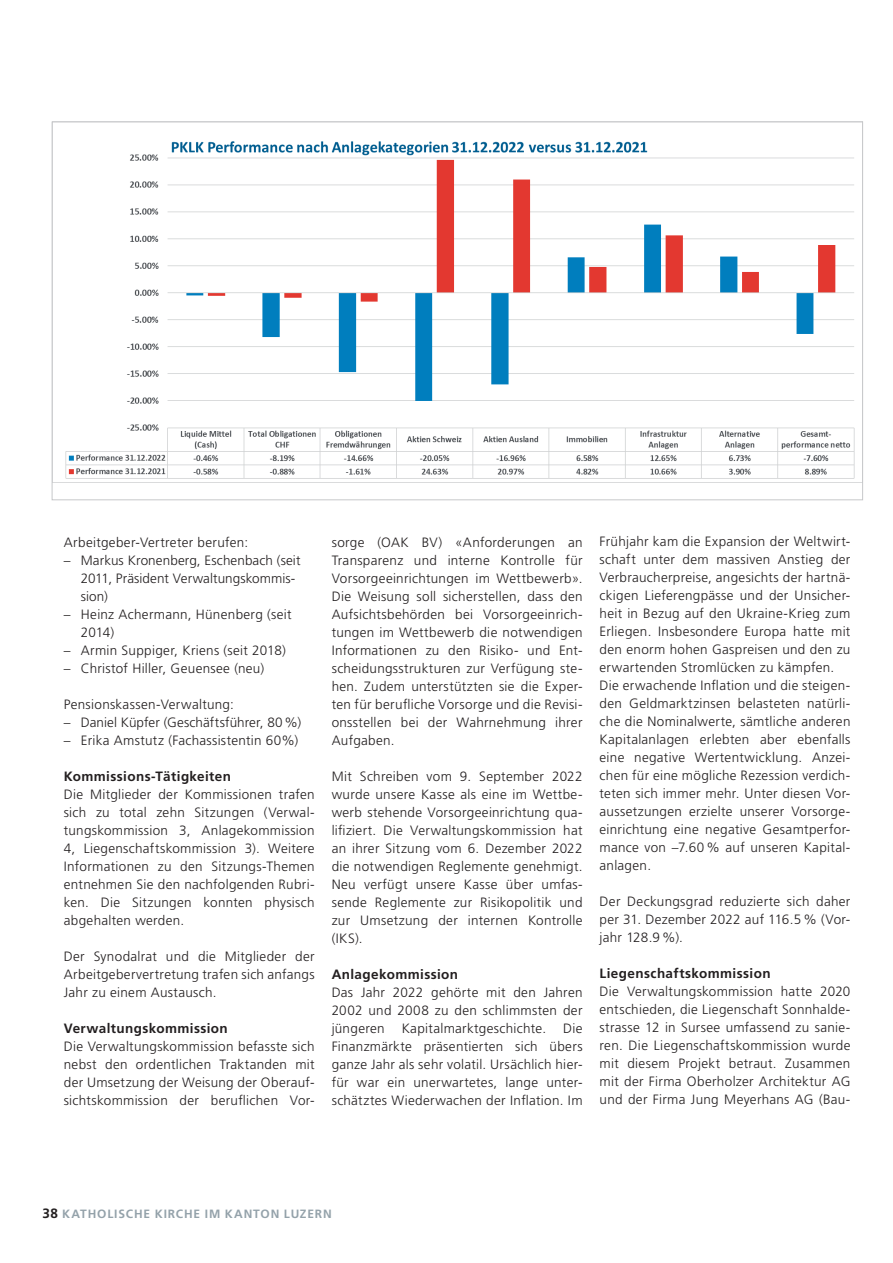
<style>
.page{position:relative;width:893px;height:1263px;background:#fff}
.page>*{position:absolute;margin:0;border:0;box-sizing:border-box;transform-origin:0 0}
.t1{font:300 13.5px/18px "Frutiger LT Std";letter-spacing:.02em;color:#231f20;text-align:justify}
.t2{font:700 13.5px "Frutiger LT Std";letter-spacing:.03em;color:#231f20}
.t3{font:700 12px "Frutiger LT Std";letter-spacing:.07em;color:#94a2aa}
.s1{font-size:13.5px;color:#231f20}
</style>
<div class="page">
<img style="left:54px;top:141px;width:807px;height:342px">
<p class="t1" style="left:64px;top:533px;width:186px">Arbeitgeber-Vertreter berufen:</p>
<p class="t1" style="left:81px;top:551px;width:221px;text-align:left;text-indent:-17px">– Markus Kronenberg, Eschenbach (seit<br>2011, Präsident Verwaltungskommis&shy;sion)</p>
<p class="t1" style="left:81px;top:605px;width:212px;text-indent:-17px">– Heinz Achermann, Hünenberg (seit<br>2014)</p>
<p class="t1" style="left:64px;top:641px;width:224px">– Armin Suppiger, Kriens (seit 2018)</p>
<p class="t1" style="left:64px;top:659px;width:202px">– Christof Hiller, Geuensee (neu)</p>
<p class="t1" style="left:64px;top:695px;width:172px">Pensionskassen-Verwaltung:</p>
<p class="t1" style="left:64px;top:713px;width:239px">– Daniel Küpfer (Geschäftsführer, 80%)</p>
<p class="t1" style="left:64px;top:731px;width:236px">– Erika Amstutz (Fachassistentin 60%)</p>
<p class="t2" style="left:64px;top:768px;width:169px">Kommissions-Tätigkeiten</p>
<p class="t1" style="left:64px;top:785px;width:252px">Die Mitglieder der Kommissionen trafen sich zu total zehn Sitzungen (Verwal&shy;tungskommission 3, Anlagekommission 4, Liegenschaftskommission 3). Weitere Informationen zu den Sitzungs-Themen entnehmen Sie den nachfolgenden Rubri&shy;ken. Die Sitzungen konnten physisch abgehalten werden.</p>
<p class="t1" style="left:64px;top:947px;width:252px">Der Synodalrat und die Mitglieder der Arbeitgebervertretung trafen sich anfangs Jahr zu einem Austausch.</p>
<p class="t2" style="left:64px;top:1020px;width:166px">Verwaltungskommission</p>
<p class="t1" style="left:64px;top:1037px;width:252px">Die Verwaltungskommission befasste sich nebst den ordentlichen Traktanden mit der Umsetzung der Weisung der Oberauf&shy;sichtskommission der beruflichen Vor-</p>
<p class="t1" style="left:332px;top:533px;width:252px">sorge (OAK BV) «Anforderungen an Transparenz und interne Kontrolle für Vorsorgeeinrichtungen im Wettbewerb».<br>Die Weisung soll sicherstellen, dass den Aufsichtsbehörden bei Vorsorgeeinrich&shy;tungen im Wettbewerb die notwendigen Informationen zu den Risiko- und Ent&shy;scheidungsstrukturen zur Verfügung ste&shy;hen. Zudem unterstützten sie die Exper&shy;ten für berufliche Vorsorge und die Revisi&shy;onsstellen bei der Wahrnehmung ihrer Aufgaben.</p>
<p class="t1" style="left:332px;top:767px;width:252px">Mit Schreiben vom 9. September 2022 wurde unsere Kasse als eine im Wettbe&shy;werb stehende Vorsorgeeinrichtung qua&shy;lifiziert. Die Verwaltungskommission hat an ihrer Sitzung vom 6. Dezember 2022 die notwendigen Reglemente genehmigt.<br>Neu verfügt unsere Kasse über umfas&shy;sende Reglemente zur Risikopolitik und zur Umsetzung der internen Kontrolle (IKS).</p>
<p class="t2" style="left:332px;top:966px;width:128px">Anlagekommission</p>
<p class="t1" style="left:332px;top:983px;width:252px">Das Jahr 2022 gehörte mit den Jahren 2002 und 2008 zu den schlimmsten der jüngeren</p>
<p class="t1" style="left:402px;top:1019px;width:146px">Kapitalmarktgeschichte.</p>
<p class="t1" style="left:332px;top:1019px;width:252px;text-indent:231px">Die Finanzmärkte präsentierten sich übers ganze Jahr als sehr volatil. Ursächlich hier&shy;für war ein unerwartetes, lange unter&shy;schätztes Wiederwachen der Inflation. Im</p>
<p class="t1" style="left:600px;top:533px;width:252px;text-align:left">Frühjahr kam die Expansion der Weltwirt&shy;schaft unter dem massiven Anstieg der Verbraucherpreise, angesichts der hartnä&shy;ckigen Lieferengpässe und der Unsicher&shy;heit in Bezug auf den Ukraine-Krieg zum Erliegen. Insbesondere Europa hatte mit den enorm hohen Gaspreisen und den zu erwartenden Stromlücken zu kämpfen.<br>Die erwachende Inflation und die steigen&shy;den Geldmarktzinsen belasteten natürli&shy;che die Nominalwerte, sämtliche anderen Kapitalanlagen erlebten aber ebenfalls eine negative Wertentwicklung. Anzei&shy;chen für eine mögliche Rezession verdich&shy;teten sich immer mehr. Unter diesen Vor&shy;aussetzungen erzielte unserer Vorsorge&shy;einrichtung eine negative Gesamtperfor&shy;mance von –7.60% auf unseren Kapital&shy;anlagen.</p>
<p class="t1" style="left:600px;top:893px;width:252px">Der Deckungsgrad reduzierte sich daher per 31. Dezember 2022 auf 116.5% (Vor&shy;jahr 128.9%).</p>
<p class="t2" style="left:600px;top:966px;width:173px">Liegenschaftskommission</p>
<p class="t1" style="left:600px;top:983px;width:252px">Die Verwaltungskommission hatte 2020 entschieden, die Liegenschaft Sonnhalde&shy;strasse 12 in Sursee umfassend zu sanie&shy;ren. Die Liegenschaftskommission wurde mit diesem Projekt betraut. Zusammen mit der Firma Oberholzer Architektur AG und der Firma Jung Meyerhans AG (Bau-</p>
<p class="t3" style="left:43px;top:1206px;width:291px"><span class="s1">38</span> KATHOLISCHE KIRCHE IM KANTON LUZERN</p>
</div>
